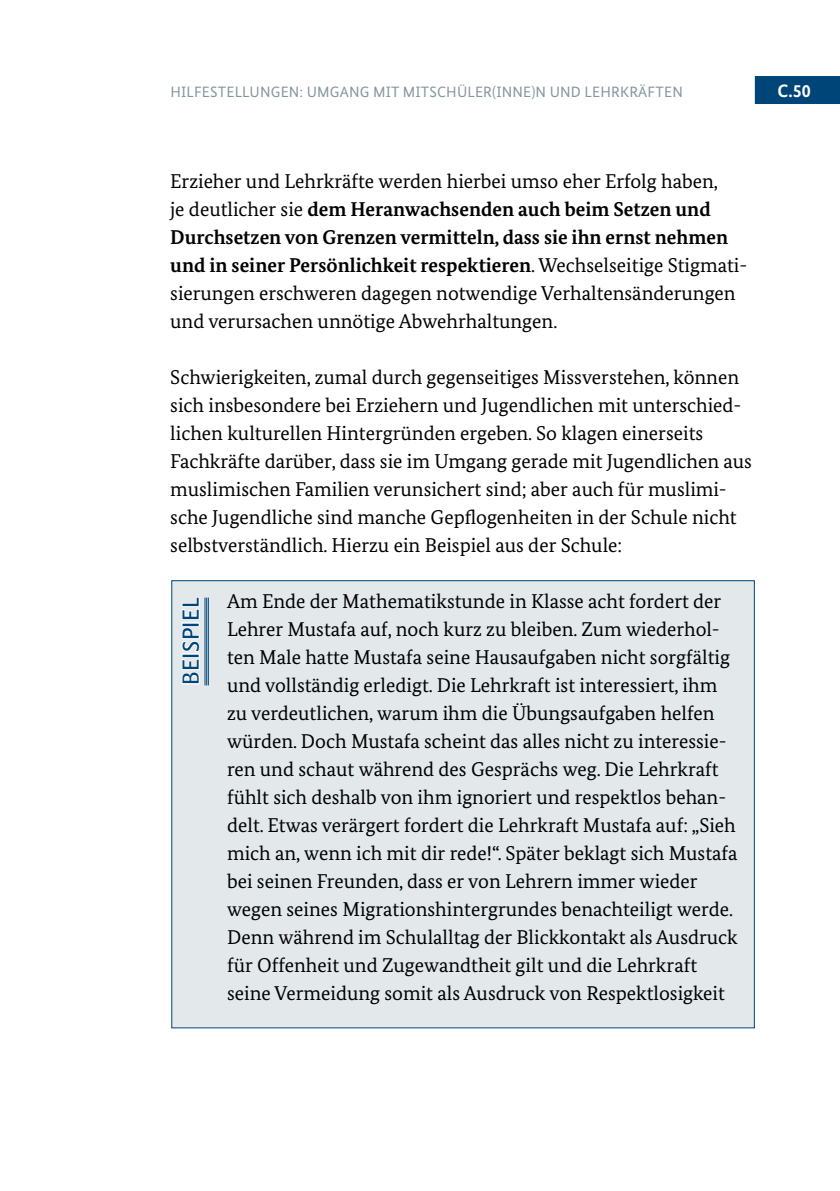
<style>
.page{position:relative;width:840px;height:1191px;background:#fff}
.page>*{position:absolute;margin:0;border:0;box-sizing:border-box;transform-origin:0 0}
.t1{font:24px "Neue Praxis";letter-spacing:.025em;color:#004578}
.t2{font:20px/28px "Bundes Serif";color:#000}
.t3{font:700 18px "Bundes Sans";color:#fff}
.t4{font:15px "Bundes Sans";letter-spacing:.01em;color:#87969e}
.s1{font-weight:700}
</style>
<div class="page">
<div style="left:754px;top:76px;width:85px;height:28px;background:#004578"></div>
<div style="left:171px;top:580px;width:583px;height:448px;background:#e3e8eb"></div>
<hr style="left:204px;top:597px;width:1px;height:88px;background:#004578">
<hr style="left:206px;top:597px;width:1px;height:88px;background:#004578">
<hr style="left:208px;top:597px;width:1px;height:88px;background:#004578">
<svg style="left:181px;top:597px;width:19px;height:88px"></svg>
<p class="t4" style="left:170px;top:83px;width:424px">HILFESTELLUNGEN: UMGANG MIT MITSCH ÜLER(INNE)N UND LEHRKR</p>
<p class="t4" style="left:638px;top:83px;width:46px">ÄFTEN</p>
<p class="t3" style="left:777px;top:80px;width:35px">C.50</p>
<p class="t2" style="left:170px;top:167px;width:578px">Erzieher und Lehrkräfte werden hierbei umso eher Erfolg haben,<br>je deutlicher sie <span class="s1">dem Heranwachsenden auch beim Setzen und Durchsetzen von Grenzen vermitteln, dass sie ihn ernst nehmen und in seiner Persönlichkeit respektieren</span>. Wechselseitige Stigmati&shy;sierungen erschweren dagegen notwendige Verhaltensänderungen und verursachen unnötige Abwehrhaltungen.</p>
<p class="t2" style="left:170px;top:363px;width:583px">Schwierigkeiten, zumal durch gegenseitiges Missverstehen, können sich insbesondere bei Erziehern und Jugendlichen mit unterschied&shy;lichen kulturellen Hintergründen ergeben. So klagen einerseits Fachkräfte darüber, dass sie im Umgang gerade mit Jugendlichen aus muslimischen Familien verunsichert sind; aber auch für muslimi&shy;sche Jugendliche sind manche Gepflogenheiten in der Schule nicht selbstverständlich. Hierzu ein Beispiel aus der Schule:</p>
<p class="t2" style="left:227px;top:587px;width:512px">Am Ende der Mathematikstunde in Klasse acht fordert der Lehrer Mustafa auf, noch kurz zu bleiben. Zum wiederhol&shy;ten Male hatte Mustafa seine Hausaufgaben nicht sorgfältig und vollständig erledigt. Die Lehrkraft ist interessiert, ihm zu verdeutlichen, warum ihm die Übungsaufgaben helfen würden. Doch Mustafa scheint das alles nicht zu interessie&shy;ren und schaut während des Gesprächs weg. Die Lehrkraft fühlt sich deshalb von ihm ignoriert und respektlos behan&shy;delt. Etwas verärgert fordert die Lehrkraft Mustafa auf: „Sieh mich an, wenn ich mit dir rede!“. Später beklagt sich Mustafa bei seinen Freunden, dass er von Lehrern immer wieder wegen seines Migrationshintergrundes benachteiligt werde.<br>Denn während im Schulalltag der Blickkontakt als Ausdruck für Offenheit und Zugewandtheit gilt und die Lehrkraft seine Vermeidung somit als Ausdruck von Respektlosigkeit</p>
<p class="t1" style="left:176px;top:685px;width:89px;rotate:-90deg">Beispiel</p>
</div>
